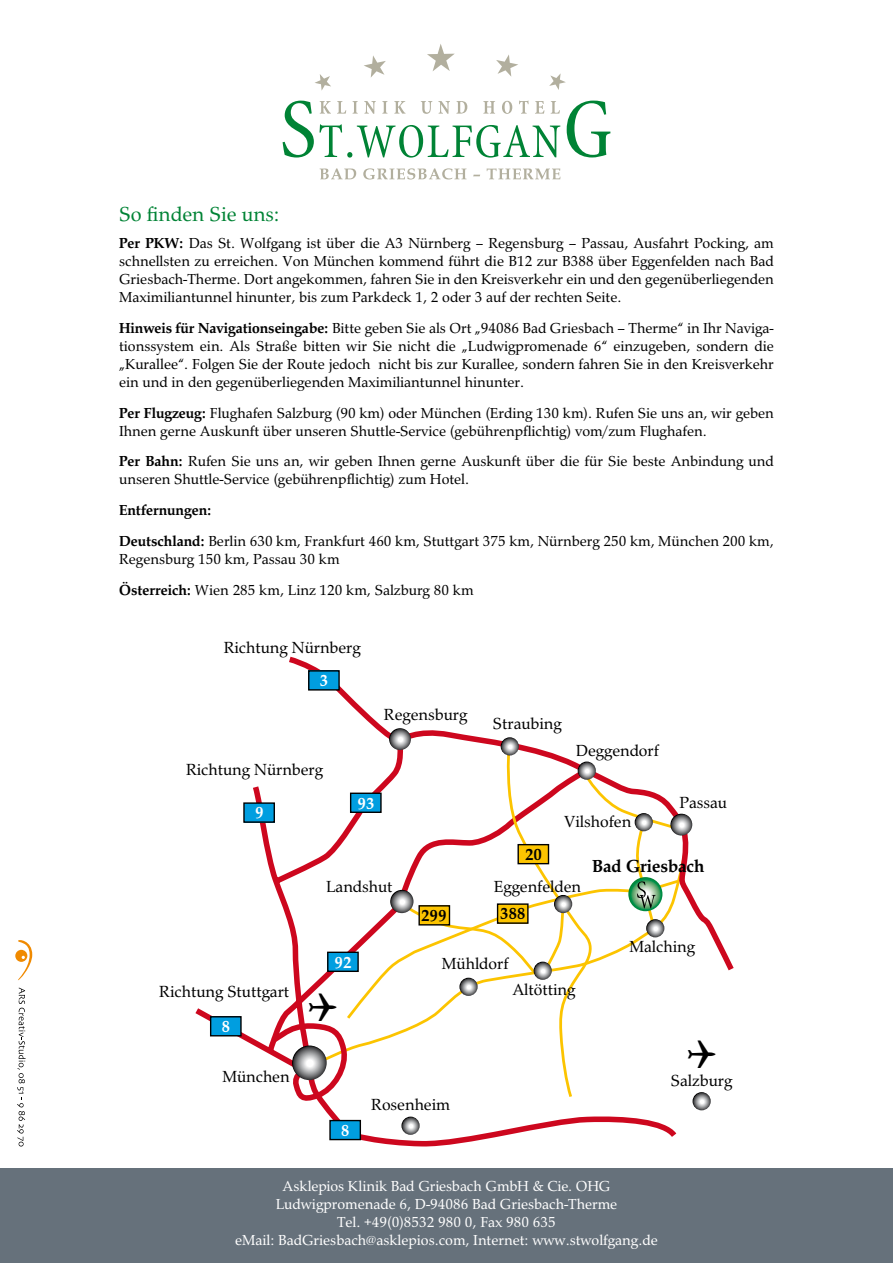
<style>
.page{position:relative;width:893px;height:1263px;background:#fff}
.page>*{position:absolute;margin:0;border:0;box-sizing:border-box;transform-origin:0 0}
.t1{font:21px "Palladio";color:#008335}
.t2{font:700 18px "Palladio";color:#000}
.t3{font:16.65px "Palladio";color:#000}
.t4{font:700 16.65px "Palladio";color:#000}
.t5{font:700 16.65px "Palladio";color:#fff}
.t6{font:15px/18px "Palladio";color:#000}
.t7{font:15px/18px "Palladio";color:#fff;text-align:center}
.s1{font-weight:700}
</style>
<div class="page">
<svg style="left:315px;top:74px;width:16px;height:17px"></svg>
<svg style="left:364px;top:55px;width:22px;height:23px"></svg>
<svg style="left:427px;top:44px;width:28px;height:27px"></svg>
<svg style="left:496px;top:54px;width:22px;height:23px"></svg>
<svg style="left:549px;top:73px;width:17px;height:17px"></svg>
<svg style="left:283px;top:101px;width:277px;height:57px"></svg>
<svg style="left:567px;top:101px;width:43px;height:56px"></svg>
<svg style="left:320px;top:168px;width:36px;height:11px"></svg>
<svg style="left:363px;top:168px;width:103px;height:11px"></svg>
<svg style="left:487px;top:169px;width:73px;height:10px"></svg>
<svg style="left:195px;top:656px;width:539px;height:491px"></svg>
<svg style="left:345px;top:747px;width:336px;height:353px"></svg>
<svg style="left:401px;top:899px;width:165px;height:77px"></svg>
<svg style="left:628px;top:877px;width:34px;height:34px"></svg>
<svg style="left:670px;top:814px;width:22px;height:21px"></svg>
<svg style="left:459px;top:978px;width:19px;height:18px"></svg>
<svg style="left:534px;top:962px;width:18px;height:18px"></svg>
<svg style="left:646px;top:919px;width:18px;height:18px"></svg>
<svg style="left:635px;top:813px;width:18px;height:18px"></svg>
<svg style="left:501px;top:737px;width:18px;height:18px"></svg>
<svg style="left:578px;top:761px;width:18px;height:19px"></svg>
<svg style="left:554px;top:895px;width:18px;height:18px"></svg>
<svg style="left:389px;top:728px;width:22px;height:22px"></svg>
<svg style="left:637px;top:881px;width:19px;height:27px"></svg>
<svg style="left:390px;top:890px;width:23px;height:23px"></svg>
<div style="left:498px;top:904px;width:30px;height:19px;background:#fcc400"></div>
<div style="left:497px;top:903px;width:32px;height:21px;border:1px solid #000"></div>
<div style="left:419px;top:906px;width:30px;height:19px;background:#fcc400"></div>
<div style="left:418px;top:905px;width:32px;height:20px;border:1px solid #000"></div>
<div style="left:518px;top:845px;width:30px;height:19px;background:#fcc400"></div>
<div style="left:517px;top:844px;width:32px;height:20px;border:1px solid #000"></div>
<div style="left:211px;top:1017px;width:30px;height:19px;background:#009ee0"></div>
<div style="left:210px;top:1016px;width:32px;height:20px;border:1px solid #000"></div>
<div style="left:330px;top:1120px;width:30px;height:19px;background:#009ee0"></div>
<div style="left:329px;top:1120px;width:32px;height:20px;border:1px solid #000"></div>
<div style="left:328px;top:952px;width:30px;height:19px;background:#009ee0"></div>
<div style="left:327px;top:952px;width:32px;height:20px;border:1px solid #000"></div>
<div style="left:309px;top:671px;width:30px;height:19px;background:#009ee0"></div>
<div style="left:308px;top:670px;width:32px;height:20px;border:1px solid #000"></div>
<div style="left:244px;top:803px;width:30px;height:19px;background:#009ee0"></div>
<div style="left:243px;top:802px;width:32px;height:21px;border:1px solid #000"></div>
<div style="left:351px;top:793px;width:30px;height:19px;background:#009ee0"></div>
<div style="left:350px;top:792px;width:32px;height:21px;border:1px solid #000"></div>
<svg style="left:401px;top:1116px;width:19px;height:19px"></svg>
<svg style="left:693px;top:1092px;width:18px;height:18px"></svg>
<svg style="left:17px;top:987px;width:9px;height:159px"></svg>
<svg style="left:15px;top:940px;width:17px;height:41px"></svg>
<div style="left:0;top:1168px;width:893px;height:95px;background:#66717b"></div>
<svg style="left:267px;top:993px;width:80px;height:110px"></svg>
<svg style="left:688px;top:1040px;width:27px;height:28px"></svg>
<h1 class="t1" style="left:119px;top:202px;width:162px">So finden Sie uns:</h1>
<p class="t6" style="left:119px;top:234px;width:656px;text-align:justify"><span class="s1">Per PKW:</span> Das St. Wolfgang ist über die A3 Nürnberg – Regensburg – Passau, Ausfahrt Pocking, am schnellsten zu erreichen. Von München kommend führt die B12 zur B388 über Eggenfelden nach Bad Griesbach-Therme. Dort angekommen, fahren Sie in den Kreisverkehr ein und den gegenüberliegenden Maximiliantunnel hinunter, bis zum Parkdeck 1, 2 oder 3 auf der rechten Seite.</p>
<p class="t6" style="left:119px;top:319px;width:656px;text-align:justify"><span class="s1">Hinweis für Navigationseingabe:</span> Bitte geben Sie als Ort „94086 Bad Griesbach – Therme“ in Ihr Naviga&shy;tionssystem ein. Als Straße bitten wir Sie nicht die „Ludwigpromenade 6“ einzugeben, sondern die „Kurallee“. Folgen Sie der Route jedoch nicht bis zur Kurallee, sondern fahren Sie in den Kreisverkehr ein und in den gegenüberliegenden Maximiliantunnel hinunter.</p>
<p class="t6" style="left:119px;top:404px;width:656px"><span class="s1">Per Flugzeug:</span> Flughafen Salzburg (90 km) oder München (Erding 130 km). Rufen Sie uns an, wir geben<br>Ihnen gerne Auskunft über unseren Shuttle-Service (gebührenpflichtig) vom/zum Flughafen.</p>
<p class="t6" style="left:119px;top:452px;width:656px"><span class="s1">Per Bahn:</span> Rufen Sie uns an, wir geben Ihnen gerne Auskunft über die für Sie beste Anbindung und unseren Shuttle-Service (gebührenpflichtig) zum Hotel.</p>
<p class="t6" style="left:119px;top:495px;width:656px;line-height:30.8px"><span class="s1">Entfernungen:<br>Deutschland:</span> Berlin 630 km, Frankfurt 460 km, Stuttgart 375 km, Nürnberg 250 km, München 200 km,</p>
<p class="t6" style="left:119px;top:543px;width:356px;line-height:30.8px">Regensburg 150 km, Passau 30 km<br><span class="s1">Österreich:</span> Wien 285 km, Linz 120 km, Salzburg 80 km</p>
<p class="t3" style="left:224px;top:638px;width:139px">Richtung Nürnberg</p>
<p class="t5" style="left:320px;top:670px;width:10px">3</p>
<p class="t3" style="left:186px;top:760px;width:139px">Richtung Nürnberg</p>
<p class="t5" style="left:255px;top:803px;width:10px">9</p>
<p class="t3" style="left:384px;top:704px;width:85px">Regensburg</p>
<p class="t5" style="left:357px;top:793px;width:19px">93</p>
<p class="t3" style="left:493px;top:713px;width:70px">Straubing</p>
<p class="t3" style="left:576px;top:740px;width:85px">Deggendorf</p>
<p class="t3" style="left:564px;top:811px;width:69px">Vilshofen</p>
<p class="t3" style="left:679px;top:792px;width:49px">Passau</p>
<p class="t4" style="left:525px;top:844px;width:19px">20</p>
<p class="t2" style="left:592px;top:855px;width:114px">Bad Griesbach</p>
<p class="t3" style="left:326px;top:877px;width:68px">Landshut</p>
<p class="t3" style="left:494px;top:877px;width:89px">Eggenfelden</p>
<p class="t3" style="left:159px;top:982px;width:131px">Richtung Stuttgart</p>
<p class="t5" style="left:222px;top:1016px;width:10px">8</p>
<p class="t3" style="left:223px;top:1066px;width:69px">München</p>
<p class="t5" style="left:335px;top:952px;width:19px">92</p>
<p class="t4" style="left:421px;top:906px;width:27px">299</p>
<p class="t4" style="left:500px;top:904px;width:27px">388</p>
<p class="t3" style="left:442px;top:953px;width:68px">Mühldorf</p>
<p class="t3" style="left:512px;top:979px;width:64px">Altötting</p>
<p class="t5" style="left:341px;top:1120px;width:10px">8</p>
<p class="t3" style="left:371px;top:1095px;width:80px">Rosenheim</p>
<p class="t3" style="left:629px;top:937px;width:67px">Malching</p>
<p class="t3" style="left:671px;top:1070px;width:63px">Salzburg</p>
<p class="t7" style="left:235px;top:1177px;width:424px">Asklepios Klinik Bad Griesbach GmbH &amp; Cie. OHG Ludwigpromenade 6, D-94086 Bad Griesbach-Therme<br>Tel. +49(0)8532 980 0, Fax 980 635<br>eMail: BadGriesbach@asklepios.com, Internet: www.stwolfgang.de</p>
</div>
